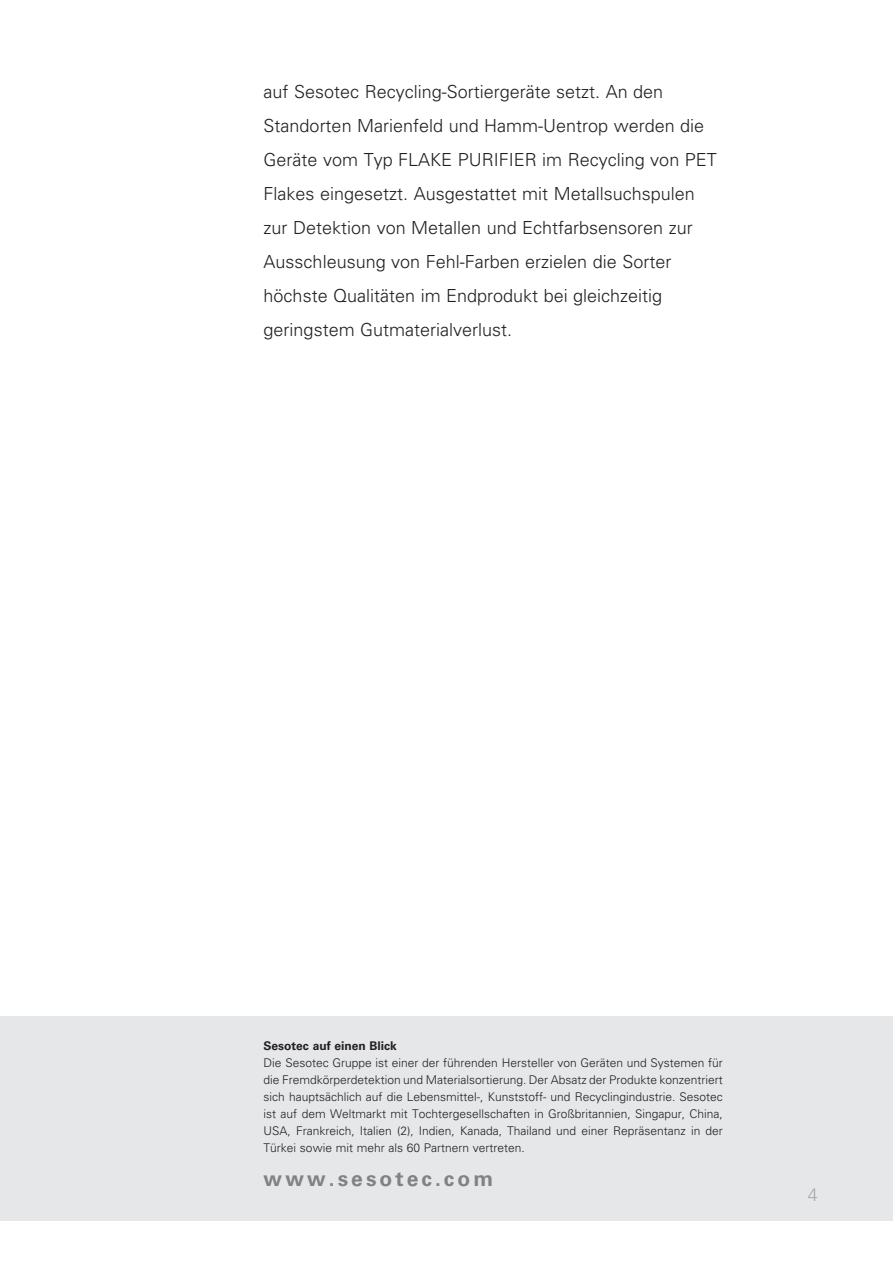
<style>
.page{position:relative;width:893px;height:1263px;background:#fff}
.page>*{position:absolute;margin:0;border:0;box-sizing:border-box;transform-origin:0 0}
.t1{font:700 21px "Univers LT";letter-spacing:.145em;color:#808285}
.t2{font:300 18px/34px "Univers LT";color:#231f20}
.t3{font:300 18px "Univers LT";color:#a8a9ad}
.t4{font:300 12px/17px "Univers LT";color:#231f20;text-align:justify}
.t5{font:700 12px "Univers LT";color:#231f20}
</style>
<div class="page">
<div style="left:0;top:1016px;width:893px;height:204px;background:#e6e7e9"></div>
<p class="t2" style="left:264px;top:74px;width:455px">auf Sesotec Recycling-Sortiergeräte setzt. An den Standorten Marienfeld und Hamm-Uentrop werden die Geräte vom Typ FLAKE PURIFIER im Recycling von PET Flakes eingesetzt. Ausgestattet mit Metallsuchspulen zur Detektion von Metallen und Echtfarbsensoren zur Ausschleusung von Fehl-Farben erzielen die Sorter höchste Qualitäten im Endprodukt bei gleichzeitig geringstem Gutmaterialverlust.</p>
<p class="t5" style="left:264px;top:1039px;width:135px">Sesotec auf einen Blick</p>
<p class="t4" style="left:264px;top:1054px;width:461px">Die Sesotec Gruppe ist einer der führenden Hersteller von Geräten und Systemen für die Fremdkörperdetektion und Materialsortierung. Der Absatz der Produkte konzentriert sich hauptsächlich auf die Lebensmittel-, Kunststoff- und Recyclingindustrie. Sesotec ist auf dem Weltmarkt mit Tochtergesellschaften in Großbritannien, Singapur, China, USA, Frankreich, Italien (2), Indien, Kanada, Thailand und einer Repräsentanz in der Türkei sowie mit mehr als 60 Partnern vertreten.</p>
<h1 class="t1" style="left:264px;top:1167px;width:231px">www.sesotec.com</h1>
<h2 class="t3" style="left:808px;top:1183px;width:12px">4</h2>
</div>
